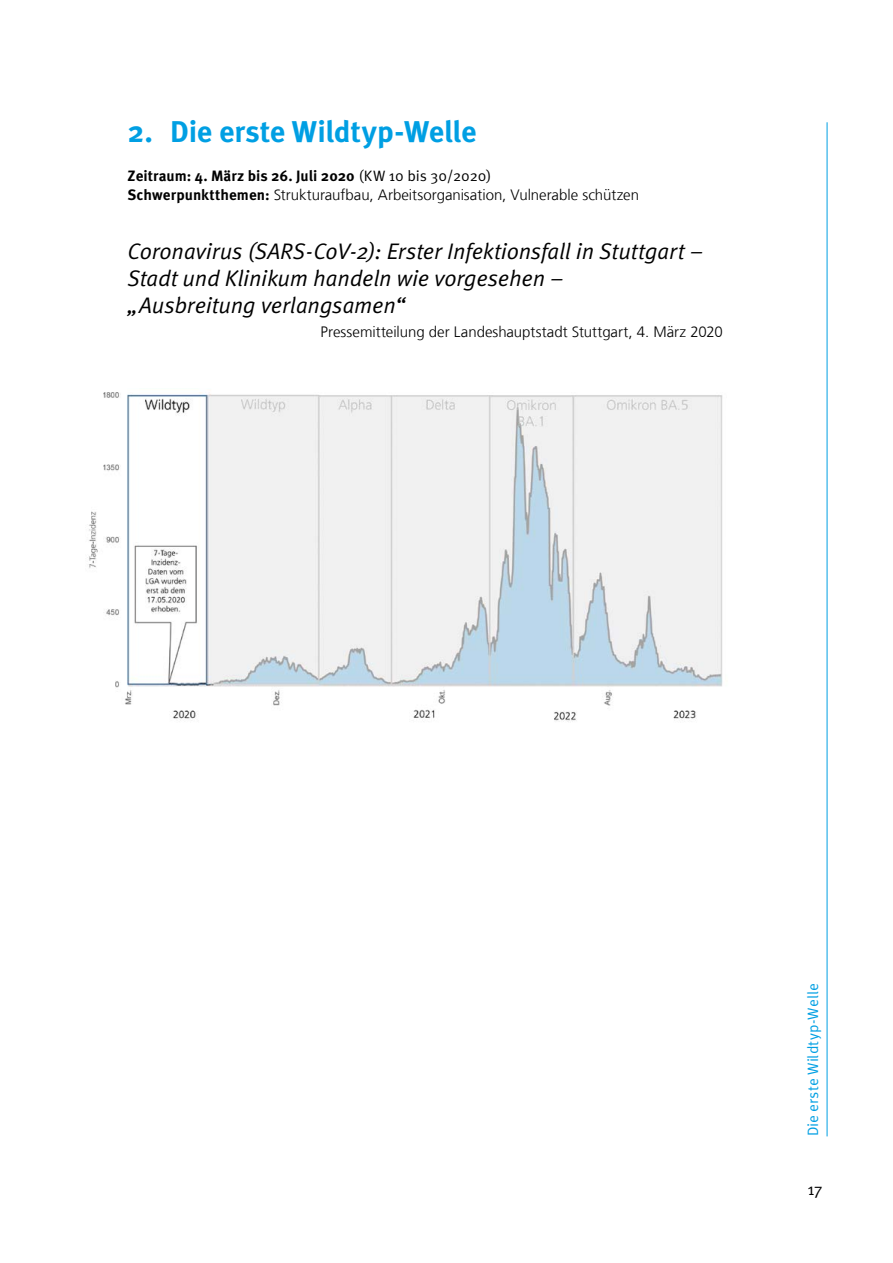
<style>
.page{position:relative;width:893px;height:1263px;background:#fff}
.page>*{position:absolute;margin:0;border:0;box-sizing:border-box;transform-origin:0 0}
.t1{font:700 30px "Meta Pro";letter-spacing:-.005em;color:#009fe3}
.t2{font:22.5px/27px "Meta Pro Norm Ita";letter-spacing:-.01em;color:#000}
.t3{font:16.5px "Meta Pro Norm";color:#000}
.t4{font:300 15px "Frutiger LT Com";color:#000}
.t5{font:700 15px "Meta Pro";color:#000}
.t6{font:15px "Meta Pro Norm";letter-spacing:.005em;color:#009fe3}
.s1{font-family:"Meta Pro Norm";font-weight:400}
.s2{font-family:"Meta Pro";font-weight:700}
</style>
<div class="page">
<hr style="left:827px;top:122px;width:1px;height:1014px;background:#009fe3">
<img style="left:89px;top:392px;width:634px;height:330px">
<h1 class="t1" style="left:128px;top:108px;width:350px">2. Die erste Wildtyp-Welle</h1>
<p class="t5" style="left:128px;top:164px;width:365px">Zeitraum: 4. März bis 26. Juli 2020 <span class="s1">(KW 10 bis 30/2020)</span></p>
<p class="t4" style="left:128px;top:186px;width:513px"><span class="s2">Schwerpunktthemen:</span> Strukturaufbau, Arbeitsorganisation, Vulnerable schützen</p>
<h2 class="t2" style="left:128px;top:236px;width:577px">Coronavirus (SARS-CoV-2): Erster Infektionsfall in Stuttgart –<br>Stadt und Klinikum handeln wie vorgesehen –<br>„Ausbreitung verlangsamen“</h2>
<p class="t4" style="left:321px;top:323px;width:404px">Pressemitteilung der Landeshauptstadt Stuttgart, 4. März 2020</p>
<p class="t6" style="left:802px;top:1136px;width:154px;rotate:-90deg">Die erste Wildtyp-Welle</p>
<p class="t3" style="left:807px;top:1177px;width:17px">17</p>
</div>
